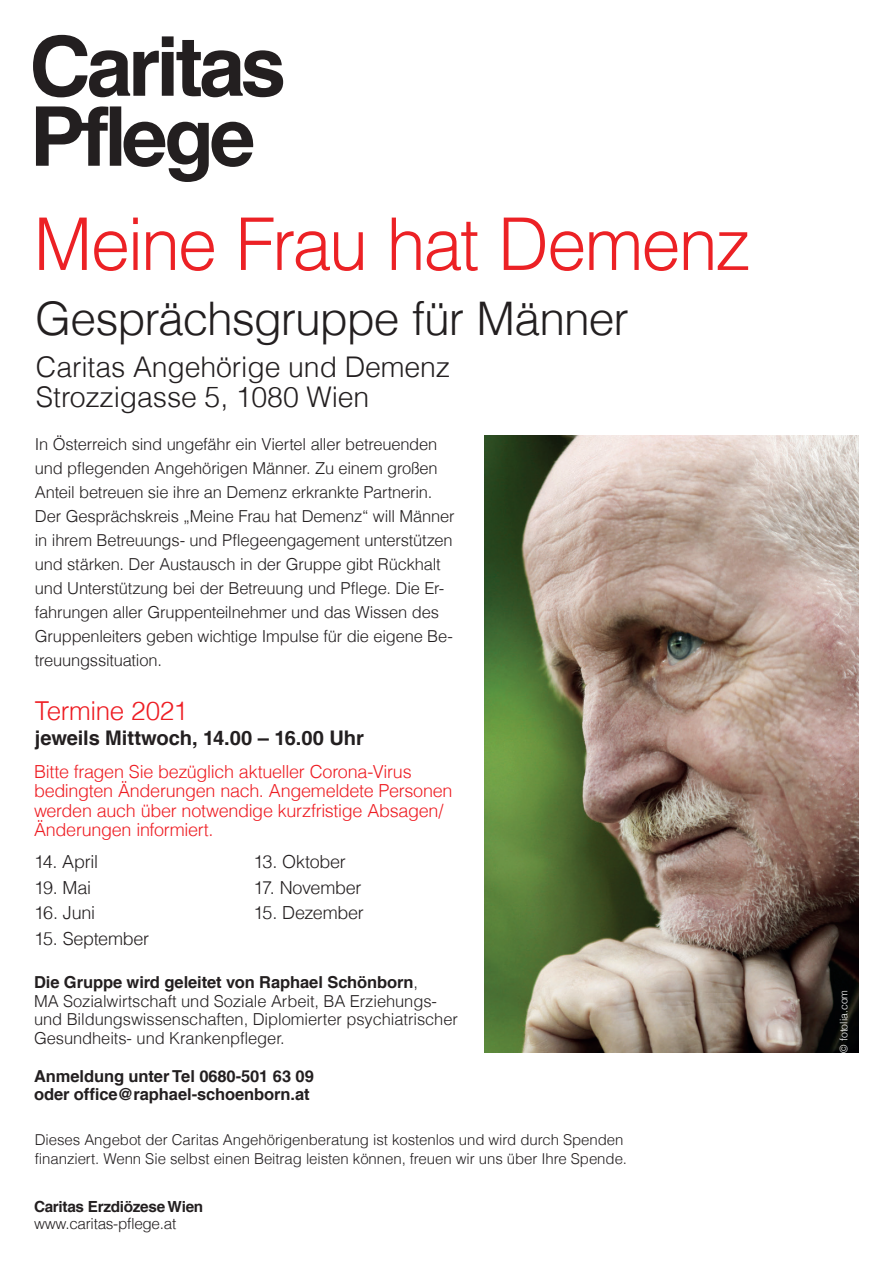
<style>
.page{position:relative;width:893px;height:1263px;background:#fff}
.page>*{position:absolute;margin:0;border:0;box-sizing:border-box;transform-origin:0 0}
.t1{font:300 72.75px "Helvetica LT Com";letter-spacing:-.03em;color:#ec2125;scale:.96 1}
.t2{font:300 46.35px "Helvetica LT Com";letter-spacing:-.025em;color:#231f20}
.t3{font:300 28.5px/30px "Helvetica LT Com";letter-spacing:-.005em;color:#231f20}
.t4{font:300 26.1px "Helvetica LT Com";letter-spacing:-.02em;color:#ee1d23}
.t5{font:700 20.1px "Helvetica LT Com";letter-spacing:-.005em;color:#231f20}
.t6{font:300 18px/19.5px "Helvetica LT Com";letter-spacing:-.015em;color:#ee1d23}
.t7{font:300 18px "Helvetica LT Com";letter-spacing:-.015em;color:#231f20}
.t8{font:300 16.5px/24px "Helvetica LT Com";letter-spacing:-.01em;color:#231f20}
.t9{font:700 16.5px/18.8px "Helvetica LT Com";letter-spacing:-.005em;color:#231f20}
.t10{font:700 15.3px "Helvetica LT Com";letter-spacing:-.02em;color:#231f20}
.t11{font:300 15.3px "Helvetica LT Com";letter-spacing:-.02em;color:#231f20}
.t12{font:300 15px/19.5px "Helvetica LT Com";letter-spacing:-.005em;color:#231f20}
.t13{font:300 10.5px "Helvetica LT Com";color:#fff}
.s1{font-weight:700}
</style>
<div class="page">
<img style="left:485px;top:436px;width:374px;height:616px">
<svg style="left:33px;top:35px;width:250px;height:62px"></svg>
<svg style="left:36px;top:106px;width:218px;height:76px"></svg>
<h1 class="t1" style="left:34px;top:199px;width:748px">Meine Frau hat Demenz</h1>
<h2 class="t2" style="left:35px;top:290px;width:595px">Gesprächsgruppe für Männer</h2>
<h3 class="t3" style="left:36px;top:352px;width:416px">Caritas Angehörige und Demenz<br>Strozzigasse 5, 1080 Wien</h3>
<p class="t8" style="left:35px;top:432px;width:421px">In Österreich sind ungefähr ein Viertel aller betreuenden und pflegenden Angehörigen Männer. Zu einem großen Anteil betreuen sie ihre an Demenz erkrankte Partnerin.<br>Der Gesprächskreis „Meine Frau hat Demenz“ will Männer in ihrem Betreuungs- und Pflegeengagement unterstützen und stärken. Der Austausch in der Gruppe gibt Rückhalt und Unterstützung bei der Betreuung und Pflege. Die Er&shy;fahrungen aller Gruppenteilnehmer und das Wissen des Gruppenleiters geben wichtige Impulse für die eigene Be&shy;treuungssituation.</p>
<h3 class="t4" style="left:35px;top:695px;width:155px">Termine 2021</h3>
<p class="t5" style="left:35px;top:725px;width:330px">jeweils Mittwoch, 14.00 – 16.00 Uhr</p>
<p class="t6" style="left:34px;top:761px;width:420px">Bitte fragen Sie bezüglich aktueller Corona-Virus bedingten Änderungen nach. Angemeldete Personen werden auch über notwendige kurzfristige Absagen/ Änderungen informiert.</p>
<p class="t7" style="left:34px;top:850px;width:65px">14. April</p>
<p class="t7" style="left:34px;top:876px;width:59px">19. Mai</p>
<p class="t7" style="left:34px;top:902px;width:63px">16. Juni</p>
<p class="t7" style="left:34px;top:927px;width:117px">15. September</p>
<p class="t7" style="left:253px;top:851px;width:94px">13. Oktober</p>
<p class="t7" style="left:253px;top:876px;width:110px">17. November</p>
<p class="t7" style="left:253px;top:902px;width:112px">15. Dezember</p>
<p class="t8" style="left:34px;top:972px;width:425px;line-height:18.8px"><span class="s1">Die Gruppe wird geleitet von Raphael Schönborn</span>,<br>MA Sozialwirtschaft und Soziale Arbeit, BA Erziehungs&shy;und Bildungswissenschaften, Diplomierter psychiatrischer Gesundheits- und Krankenpfleger.</p>
<p class="t9" style="left:34px;top:1066px;width:281px">Anmeldung unter Tel 0680-501 63 09 oder office@raphael-schoenborn.at</p>
<p class="t12" style="left:35px;top:1130px;width:594px">Dieses Angebot der Caritas Angehörigenberatung ist kostenlos und wird durch Spenden finanziert. Wenn Sie selbst einen Beitrag leisten können, freuen wir uns über Ihre Spende.</p>
<p class="t10" style="left:34px;top:1197px;width:171px">Caritas Erzdiözese Wien</p>
<p class="t11" style="left:34px;top:1214px;width:144px">www.caritas-pflege.at</p>
<p class="t13" style="left:837px;top:1052px;width:64px;rotate:-90deg">© fotolia.com</p>
</div>
